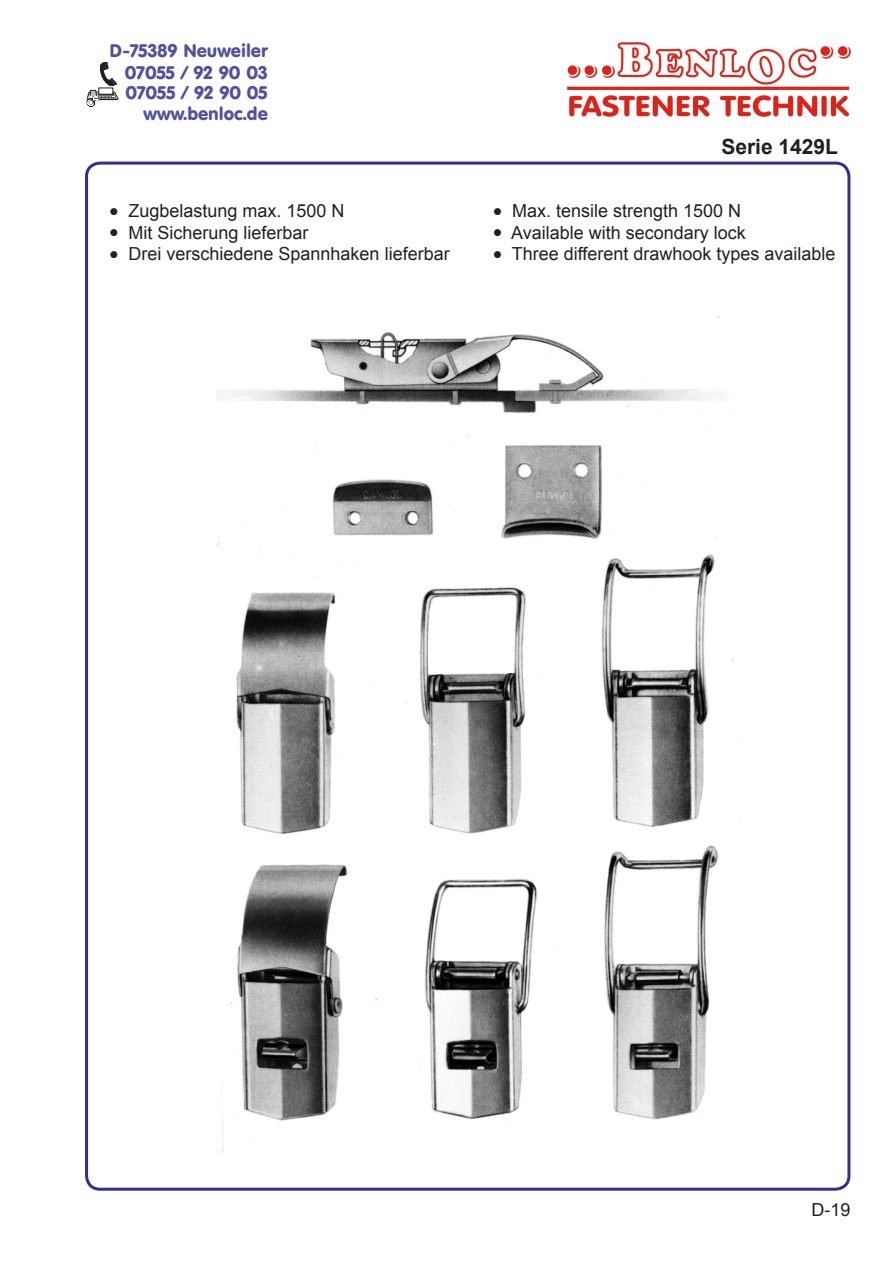
<style>
.page{position:relative;width:893px;height:1263px;background:#fff}
.page>*{position:absolute;margin:0;border:0;box-sizing:border-box;transform-origin:0 0}
.t1{font:700 21px "Arial";color:#231f20}
.t2{font:18px "Arial";color:#231f20}
.t3{font:18px "VAG Rounded BT";color:#504fa1}
</style>
<div class="page">
<img style="left:567px;top:43px;width:283px;height:74px">
<svg style="left:87px;top:90px;width:31px;height:16px"></svg>
<img style="left:100px;top:63px;width:16px;height:22px">
<img style="left:216px;top:316px;width:524px;height:837px">
<p class="t3" style="left:110px;top:39px;width:160px">D-75389 Neuweiler</p>
<p class="t3" style="left:125px;top:61px;width:144px">07055 / 92 90 03</p>
<p class="t3" style="left:125px;top:82px;width:144px">07055 / 92 90 05</p>
<p class="t3" style="left:143px;top:102px;width:126px">www.benloc.de</p>
<p class="t1" style="left:721px;top:133px;width:118px">Serie 1429L</p>
<p class="t2" style="left:110px;top:199px;width:237px">● Zugbelastung max. 1500 N</p>
<p class="t2" style="left:493px;top:199px;width:250px">● Max. tensile strength 1500 N</p>
<p class="t2" style="left:110px;top:221px;width:201px">● Mit Sicherung lieferbar</p>
<p class="t2" style="left:493px;top:221px;width:254px">● Available with secondary lock</p>
<p class="t2" style="left:110px;top:242px;width:342px">● Drei verschiedene Spannhaken lieferbar</p>
<p class="t2" style="left:493px;top:242px;width:344px">● Three different drawhook types available</p>
<p class="t2" style="left:811px;top:1198px;width:41px">D-19</p>
</div>
